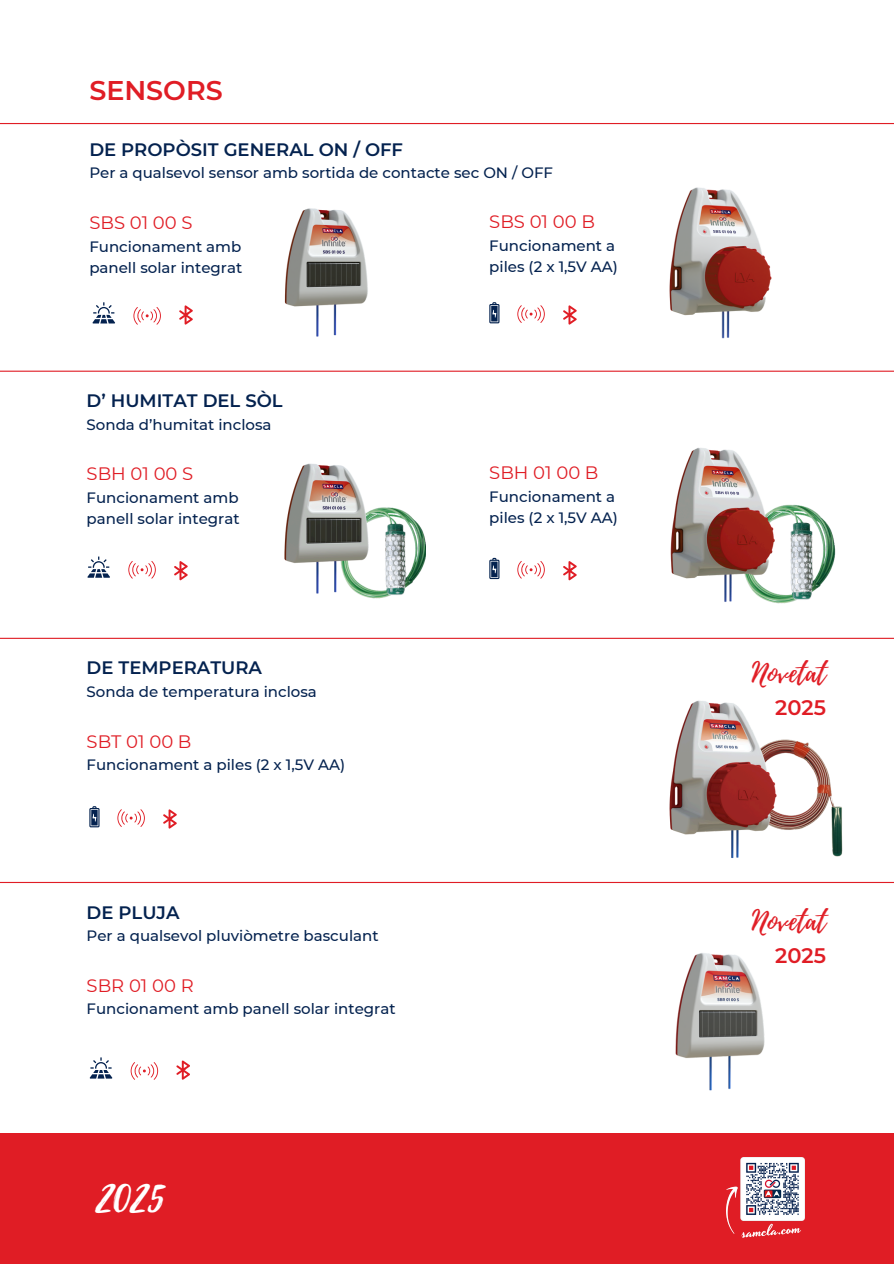
<style>
.page{position:relative;width:894px;height:1264px;background:#fff}
.page>*{position:absolute;margin:0;border:0;box-sizing:border-box;transform-origin:0 0}
.t1{font:45px "Playlist Script";color:#fff}
.t2{font:27px "Playlist Script";color:#e01d25}
.t3{font:600 27px "Montserrat";color:#e01d25}
.t4{font:600 21px "Montserrat";color:#e01d25}
.t5{font:600 18px "Montserrat";color:#04224f}
.t6{font:18px "Montserrat";color:#e01d25}
.t7{font:500 15px/21.3px "Montserrat";color:#04224f}
</style>
<div class="page">
<hr style="left:0;top:123px;width:893px;height:1px;background:#e01d25">
<hr style="left:0;top:881px;width:893px;height:2px;background:#e01d25">
<div style="left:0;top:1133px;width:893px;height:130px;background:#e01d25"></div>
<img style="left:726px;top:1157px;width:78px;height:81px">
<img style="left:675px;top:953px;width:90px;height:138px">
<svg style="left:89px;top:1057px;width:23px;height:21px"></svg>
<svg style="left:131px;top:1062px;width:27px;height:17px"></svg>
<svg style="left:176px;top:1060px;width:14px;height:19px"></svg>
<img style="left:284px;top:208px;width:84px;height:129px">
<svg style="left:92px;top:302px;width:23px;height:21px"></svg>
<svg style="left:133px;top:307px;width:28px;height:18px"></svg>
<svg style="left:179px;top:305px;width:13px;height:19px"></svg>
<svg style="left:489px;top:302px;width:10px;height:21px"></svg>
<svg style="left:517px;top:305px;width:28px;height:18px"></svg>
<svg style="left:563px;top:305px;width:13px;height:19px"></svg>
<img style="left:669px;top:187px;width:103px;height:152px">
<svg style="left:87px;top:556px;width:23px;height:21px"></svg>
<svg style="left:128px;top:561px;width:28px;height:17px"></svg>
<svg style="left:174px;top:561px;width:13px;height:19px"></svg>
<img style="left:284px;top:463px;width:141px;height:136px">
<img style="left:670px;top:447px;width:166px;height:157px">
<svg style="left:489px;top:558px;width:10px;height:21px"></svg>
<svg style="left:517px;top:561px;width:28px;height:17px"></svg>
<svg style="left:563px;top:561px;width:13px;height:19px"></svg>
<hr style="left:0;top:370px;width:893px;height:2px;background:#e01d25">
<img style="left:669px;top:700px;width:174px;height:158px">
<svg style="left:89px;top:806px;width:10px;height:21px"></svg>
<svg style="left:117px;top:809px;width:28px;height:18px"></svg>
<svg style="left:163px;top:809px;width:13px;height:19px"></svg>
<hr style="left:0;top:637px;width:893px;height:2px;background:#e01d25">
<p class="t3" style="left:89px;top:74px;width:135px">SENSORS</p>
<p class="t5" style="left:89px;top:138px;width:315px">DE PROPÒSIT GENERAL ON / OFF</p>
<p class="t7" style="left:89px;top:162px;width:465px">Per a qualsevol sensor amb sortida de contacte sec ON / OFF</p>
<p class="t6" style="left:89px;top:211px;width:105px">SBS 01 00 S</p>
<p class="t7" style="left:89px;top:235px;width:153px">Funcionament amb</p>
<p class="t7" style="left:89px;top:257px;width:154px">panell solar integrat</p>
<h4 class="t6" style="left:489px;top:211px;width:107px">SBS 01 00 B</h4>
<p class="t7" style="left:489px;top:234px;width:127px">Funcionament a</p>
<p class="t7" style="left:489px;top:256px;width:130px">piles (2 x 1,5V AA)</p>
<p class="t5" style="left:87px;top:390px;width:197px">D’ HUMITAT DEL SÒL</p>
<p class="t7" style="left:87px;top:414px;width:186px">Sonda d’humitat inclosa</p>
<p class="t6" style="left:87px;top:463px;width:108px">SBH 01 00 S</p>
<p class="t7" style="left:87px;top:487px;width:153px">Funcionament amb</p>
<p class="t7" style="left:87px;top:508px;width:154px">panell solar integrat</p>
<h2 class="t5" style="left:87px;top:657px;width:177px">DE TEMPERATURA</h2>
<h2 class="t7" style="left:87px;top:681px;width:232px">Sonda de temperatura inclosa</h2>
<h4 class="t6" style="left:87px;top:730px;width:106px">SBT 01 00 B</h4>
<p class="t7" style="left:87px;top:754px;width:260px">Funcionament a piles (2 x 1,5V AA)</p>
<p class="t5" style="left:87px;top:901px;width:94px">DE PLUJA</p>
<p class="t7" style="left:87px;top:925px;width:293px">Per a qualsevol pluviòmetre basculant</p>
<p class="t6" style="left:87px;top:974px;width:108px">SBR 01 00 R</p>
<p class="t7" style="left:87px;top:998px;width:310px">Funcionament amb panell solar integrat</p>
<p class="t1" style="left:96px;top:1162px;width:69px">2025</p>
<p class="t6" style="left:489px;top:462px;width:111px">SBH 01 00 B</p>
<p class="t7" style="left:489px;top:486px;width:130px">Funcionament a piles (2 x 1,5V AA)</p>
<p class="t2" style="left:751px;top:653px;width:76px">Novetat</p>
<p class="t4" style="left:775px;top:694px;width:52px">2025</p>
<p class="t2" style="left:751px;top:901px;width:76px">Novetat</p>
<p class="t4" style="left:775px;top:942px;width:52px">2025</p>
</div>
